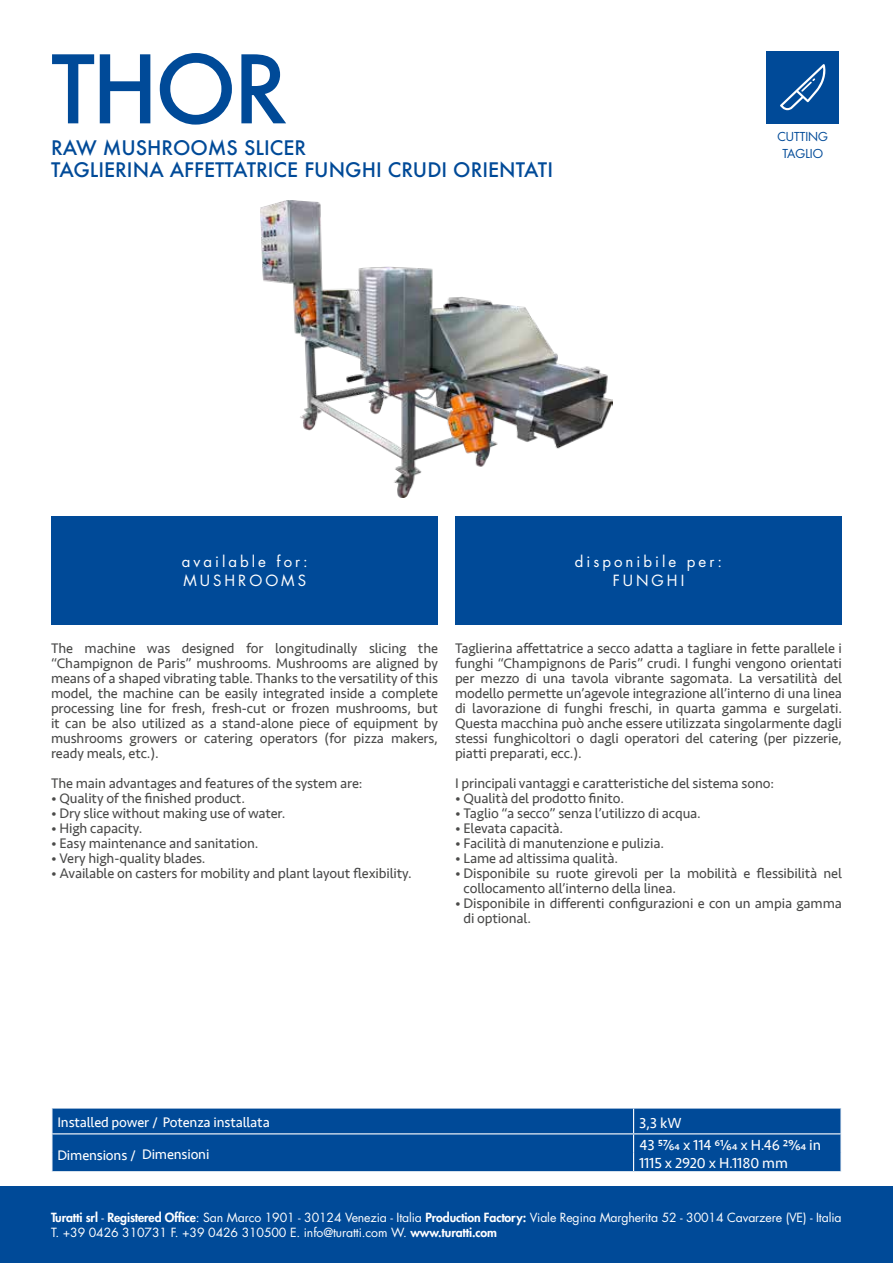
<style>
.page{position:relative;width:893px;height:1263px;background:#fff}
.page>*{position:absolute;margin:0;border:0;box-sizing:border-box;transform-origin:0 0}
.t1{font:500 91.5px "Futura";color:#004a98}
.t2{font:500 19.5px "Futura";color:#004a98}
.t3{font:15px "Seravek";letter-spacing:-.01em;color:#fff}
.t4{font:15px/19.5px "Futura Std";letter-spacing:.2em;color:#fff}
.t5{font:14.25px/15px "Seravek";letter-spacing:-.01em;color:#4a4a49;text-align:justify}
.t6{font:14.25px "Seravek";letter-spacing:-.01em;color:#fff}
.t7{font:12.3px/15px "Futura Std";letter-spacing:-.01em;color:#fff}
.t8{font:12px "Futura Std";color:#004a98}
.s1{font-weight:800}
</style>
<div class="page">
<img style="left:260px;top:201px;width:352px;height:296px">
<div style="left:0;top:1186px;width:893px;height:77px;background:#004a98"></div>
<div style="left:455px;top:516px;width:387px;height:109px;background:#004a98"></div>
<div style="left:51px;top:516px;width:387px;height:109px;background:#004a98"></div>
<div style="left:52px;top:1108px;width:788px;height:63px;background:#004a98"></div>
<hr style="left:51px;top:1133px;width:583px;height:1px;background:#fff">
<hr style="left:634px;top:1133px;width:208px;height:1px;background:#fff">
<svg style="left:633px;top:1108px;width:1px;height:63px"></svg>
<svg style="left:840px;top:1134px;width:2px;height:37px"></svg>
<div style="left:767px;top:51px;width:72px;height:72px;background:#004a98"></div>
<svg style="left:780px;top:64px;width:46px;height:46px"></svg>
<h1 class="t1" style="left:51px;top:27px;width:239px">THOR</h1>
<h2 class="t2" style="left:51px;top:134px;width:257px">RAW MUSHROOMS SLICER</h2>
<h2 class="t2" style="left:51px;top:156px;width:504px">TAGLIERINA AFFETTATRICE FUNGHI CRUDI ORIENTATI</h2>
<p class="t8" style="left:777px;top:129px;width:52px">CUTTING</p>
<p class="t8" style="left:782px;top:146px;width:42px">TAGLIO</p>
<p class="t4" style="left:182px;top:551px;width:127px">available for:<br>MUSHROOMS</p>
<p class="t4" style="left:575px;top:551px;width:148px;text-align:center">disponibile per:<br>FUNGHI</p>
<p class="t5" style="left:51px;top:641px;width:388px">The machine was designed for longitudinally slicing the “Champignon de Paris” mushrooms. Mushrooms are aligned by means of a shaped vibrating table. Thanks to the versatility of this model, the machine can be easily integrated inside a complete processing line for fresh, fresh-cut or frozen mushrooms, but it can be also utilized as a stand-alone piece of equipment by mushrooms growers or catering operators (for pizza makers, ready meals, etc.).</p>
<p class="t5" style="left:51px;top:776px;width:313px">The main advantages and features of the system are:</p>
<p class="t5" style="left:51px;top:791px;width:195px">• Quality of the finished product.</p>
<p class="t5" style="left:51px;top:806px;width:236px">• Dry slice without making use of water.</p>
<p class="t5" style="left:51px;top:821px;width:93px">• High capacity.</p>
<p class="t5" style="left:51px;top:836px;width:209px">• Easy maintenance and sanitation.</p>
<p class="t5" style="left:51px;top:851px;width:156px">• Very high-quality blades.</p>
<p class="t5" style="left:51px;top:866px;width:362px">• Available on casters for mobility and plant layout flexibility.</p>
<p class="t5" style="left:455px;top:641px;width:388px">Taglierina affettatrice a secco adatta a tagliare in fette parallele i funghi “Champignons de Paris” crudi. I funghi vengono orientati per mezzo di una tavola vibrante sagomata. La versatilità del modello permette un’agevole integrazione all’interno di una linea di lavorazione di funghi freschi, in quarta gamma e surgelati.<br>Questa macchina può anche essere utilizzata singolarmente dagli stessi funghicoltori o dagli operatori del catering (per pizzerie, piatti preparati, ecc.).</p>
<p class="t5" style="left:455px;top:776px;width:321px">I principali vantaggi e caratteristiche del sistema sono:</p>
<p class="t5" style="left:455px;top:791px;width:171px">• Qualità del prodotto finito.</p>
<p class="t5" style="left:455px;top:806px;width:247px">• Taglio “a secco” senza l’utilizzo di acqua.</p>
<p class="t5" style="left:455px;top:821px;width:110px">• Elevata capacità.</p>
<p class="t5" style="left:455px;top:836px;width:211px">• Facilità di manutenzione e pulizia.</p>
<p class="t5" style="left:455px;top:851px;width:165px">• Lame ad altissima qualità.</p>
<p class="t5" style="left:463px;top:866px;width:380px;text-indent:-9px">• Disponibile su ruote girevoli per la mobilità e flessibilità nel collocamento all’interno della linea.</p>
<p class="t5" style="left:463px;top:896px;width:380px;text-indent:-9px">• Disponibile in differenti configurazioni e con un ampia gamma di optional.</p>
<p class="t6" style="left:57px;top:1111px;width:214px">Installed power / Potenza installata</p>
<p class="t6" style="left:57px;top:1144px;width:154px">Dimensions / Dimensioni</p>
<p class="t3" style="left:639px;top:1111px;width:44px">3,3 kW</p>
<p class="t3" style="left:639px;top:1151px;width:150px">1115 x 2920 x H.1180 mm</p>
<p class="t3" style="left:640px;top:1134px;width:183px">43 57⁄64 x 114 61⁄64 x H.46 29⁄64 in</p>
<p class="t7" style="left:51px;top:1210px;width:792px"><span class="s1">Turatti srl</span> - <span class="s1">Registered Office</span>: San Marco 1901 - 30124 Venezia - Italia <span class="s1">Production Factory:</span> Viale Regina Margherita 52 - 30014 Cavarzere (VE) - Italia<br>T. +39 0426 310731 F. +39 0426 310500 E. info@turatti.com W. <span class="s1">www.turatti.com</span></p>
</div>
